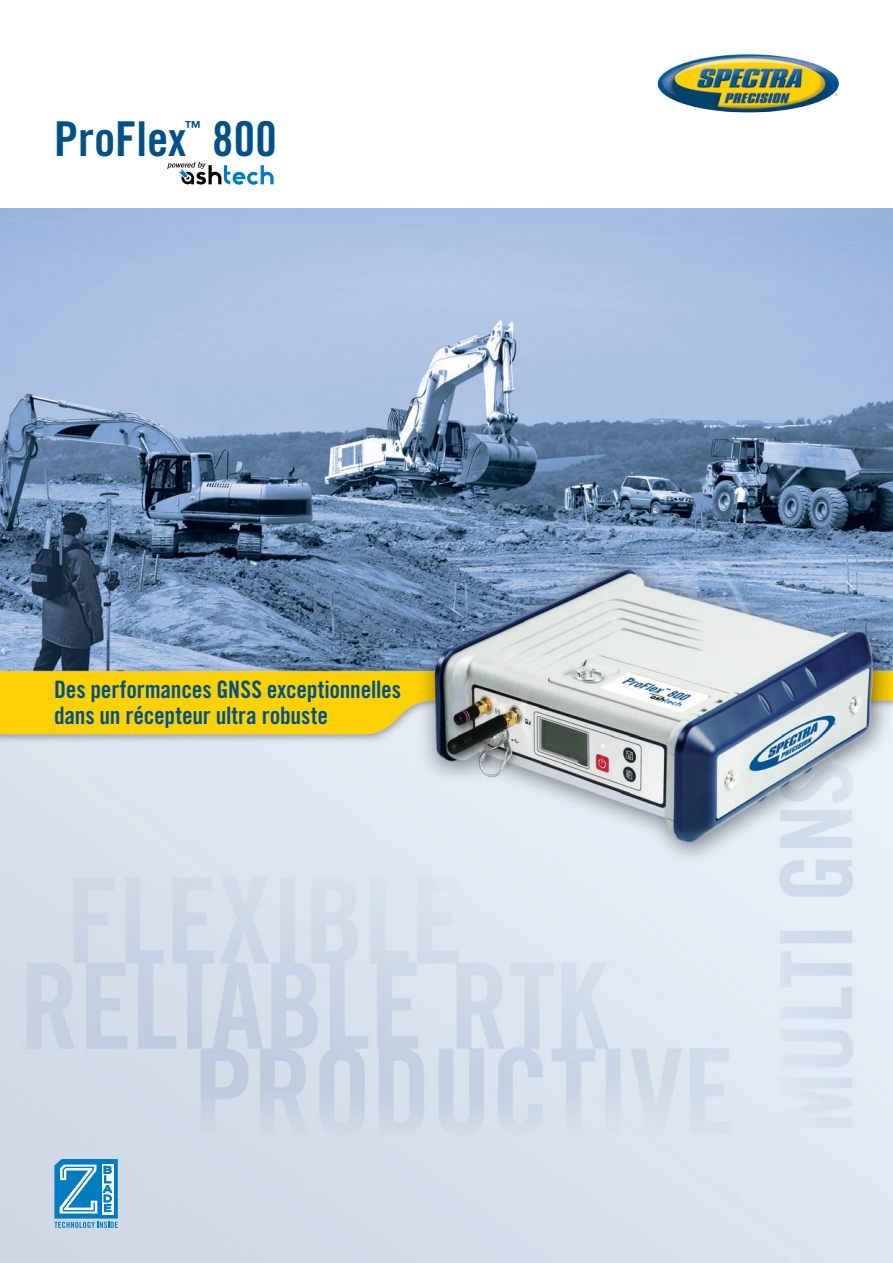
<style>
.page{position:relative;width:893px;height:1263px;background:#fff}
.page>*{position:absolute;margin:0;border:0;box-sizing:border-box;transform-origin:0 0}
.t1{font:48px "Trade Gothic LT Std Bd Cn 20";color:#005188}
.t2{font:24px/25.5px "Trade Gothic LT Std Bd Cn 20";letter-spacing:-.01em;color:#005188}
.t3{font:16.65px "Trade Gothic LT Std Bd Cn 20";color:#005188}
</style>
<div class="page">
<img style="left:0;top:208px;width:893px;height:1055px">
<svg style="left:167px;top:162px;width:107px;height:23px"></svg>
<svg style="left:54px;top:1159px;width:64px;height:69px"></svg>
<img style="left:657px;top:54px;width:182px;height:59px">
<p class="t1" style="left:54px;top:110px;width:134px">ProFlex</p>
<p class="t3" style="left:185px;top:117px;width:18px">™</p>
<p class="t1" style="left:212px;top:110px;width:66px">800</p>
<p class="t2" style="left:54px;top:677px;width:349px">Des performances GNSS exceptionnelles dans un récepteur ultra robuste</p>
</div>
